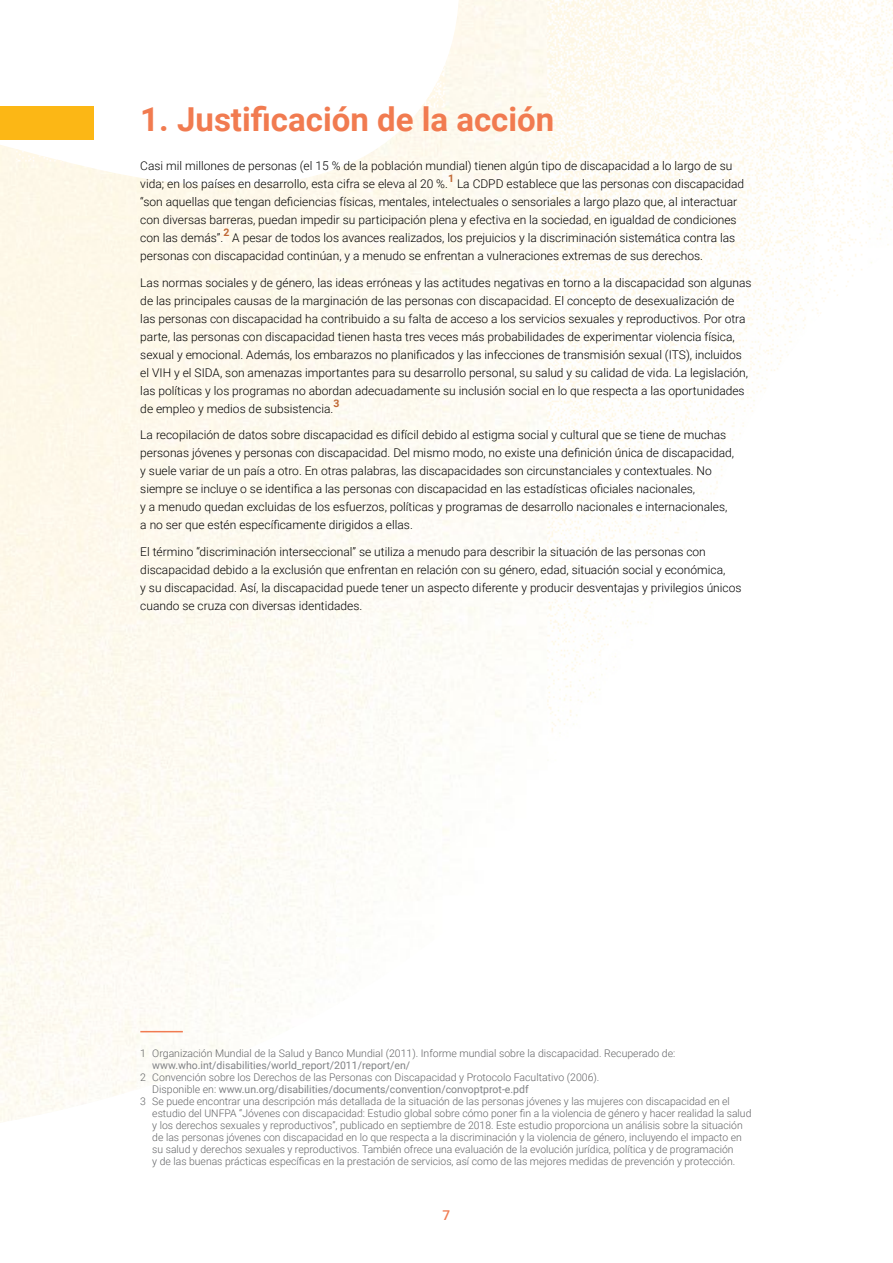
<style>
.page{position:relative;width:893px;height:1263px;background:#fff}
.page>*{position:absolute;margin:0;border:0;box-sizing:border-box;transform-origin:0 0}
.t1{font:700 33px "Roboto";color:#f17b50}
.t2{font:500 13.5px "Roboto";color:#f17b50}
.Body{font:300 12px/18px "Roboto";color:#000}
.footnote{font:300 10.5px/12px "Roboto";color:#636466}
.Body-2{font:700 10.5px "Roboto";color:#c06834}
.s1{font-weight:400;color:#808285}
</style>
<div class="page">
<img style="left:0;top:139px;width:19px;height:984px">
<div style="left:495px;top:0;width:52px;height:809px;background:#fefcf5"></div>
<img style="left:547px;top:0;width:54px;height:734px">
<img style="left:601px;top:0;width:53px;height:676px">
<img style="left:654px;top:0;width:54px;height:599px">
<img style="left:708px;top:0;width:52px;height:505px">
<img style="left:760px;top:0;width:54px;height:392px">
<img style="left:814px;top:0;width:53px;height:314px">
<img style="left:867px;top:0;width:26px;height:264px">
<img style="left:16px;top:149px;width:50px;height:13px">
<img style="left:421px;top:65px;width:24px;height:43px">
<div style="left:0;top:106px;width:94px;height:33px;background:#fcb715"></div>
<hr style="left:140px;top:1031px;width:43px;height:1px;background:#f17b50">
<p class="t1" style="left:140px;top:96px;width:415px">1. Justificación de la acción</p>
<p class="Body" style="left:140px;top:157px;width:594px">Casi mil millones de personas (el 15 % de la población mundial) tienen algún tipo de discapacidad a lo largo de su vida; en los países en desarrollo, esta cifra se eleva al 20 %.</p>
<p class="Body-2" style="left:448px;top:171px;width:8px">1</p>
<p class="Body" style="left:140px;top:175px;width:605px;text-indent:317px">La CDPD establece que las personas con discapacidad “son aquellas que tengan deficiencias físicas, mentales, intelectuales o sensoriales a largo plazo que, al interactuar con diversas barreras, puedan impedir su participación plena y efectiva en la sociedad, en igualdad de condiciones con las demás”.</p>
<p class="Body-2" style="left:223px;top:225px;width:8px">2</p>
<p class="Body" style="left:140px;top:229px;width:596px;text-indent:92px">A pesar de todos los avances realizados, los prejuicios y la discriminación sistemática contra las personas con discapacidad continúan, y a menudo se enfrentan a vulneraciones extremas de sus derechos.</p>
<p class="Body" style="left:140px;top:273px;width:613px">Las normas sociales y de género, las ideas erróneas y las actitudes negativas en torno a la discapacidad son algunas de las principales causas de la marginación de las personas con discapacidad. El concepto de desexualización de las personas con discapacidad ha contribuido a su falta de acceso a los servicios sexuales y reproductivos. Por otra parte, las personas con discapacidad tienen hasta tres veces más probabilidades de experimentar violencia física, sexual y emocional. Además, los embarazos no planificados y las infecciones de transmisión sexual (ITS), incluidos el VIH y el SIDA, son amenazas importantes para su desarrollo personal, su salud y su calidad de vida. La legislación, las políticas y los programas no abordan adecuadamente su inclusión social en lo que respecta a las oportunidades de empleo y medios de subsistencia.</p>
<p class="Body-2" style="left:333px;top:396px;width:8px">3</p>
<p class="Body" style="left:140px;top:426px;width:595px">La recopilación de datos sobre discapacidad es difícil debido al estigma social y cultural que se tiene de muchas personas jóvenes y personas con discapacidad. Del mismo modo, no existe una definición única de discapacidad, y suele variar de un país a otro. En otras palabras, las discapacidades son circunstanciales y contextuales. No siempre se incluye o se identifica a las personas con discapacidad en las estadísticas oficiales nacionales,<br>y a menudo quedan excluidas de los esfuerzos, políticas y programas de desarrollo nacionales e internacionales, a no ser que estén específicamente dirigidos a ellas.</p>
<p class="Body" style="left:140px;top:542px;width:603px">El término “discriminación interseccional” se utiliza a menudo para describir la situación de las personas con discapacidad debido a la exclusión que enfrentan en relación con su género, edad, situación social y económica,<br>y su discapacidad. Así, la discapacidad puede tener un aspecto diferente y producir desventajas y privilegios únicos cuando se cruza con diversas identidades.</p>
<p class="footnote" style="left:152px;top:1046px;width:525px;text-indent:-12px">1 Organización Mundial de la Salud y Banco Mundial (2011). Informe mundial sobre la discapacidad. Recuperado de: <span class="s1">www.who.int/disabilities/world_report/2011/report/en/</span></p>
<p class="footnote" style="left:152px;top:1070px;width:449px;text-indent:-12px">2 Convención sobre los Derechos de las Personas con Discapacidad y Protocolo Facultativo (2006).<br>Disponible en: <span class="s1">www.un.org/disabilities/documents/convention/convoptprot-e.pdf</span></p>
<p class="footnote" style="left:152px;top:1095px;width:601px;text-indent:-12px">3 Se puede encontrar una descripción más detallada de la situación de las personas jóvenes y las mujeres con discapacidad en el estudio del UNFPA “Jóvenes con discapacidad: Estudio global sobre cómo poner fin a la violencia de género y hacer realidad la salud y los derechos sexuales y reproductivos”, publicado en septiembre de 2018. Este estudio proporciona un análisis sobre la situación de las personas jóvenes con discapacidad en lo que respecta a la discriminación y la violencia de género, incluyendo el impacto en su salud y derechos sexuales y reproductivos. También ofrece una evaluación de la evolución jurídica, política y de programación<br>y de las buenas prácticas específicas en la prestación de servicios, así como de las mejores medidas de prevención y protección.</p>
<p class="t2" style="left:443px;top:1206px;width:9px">7</p>
</div>
